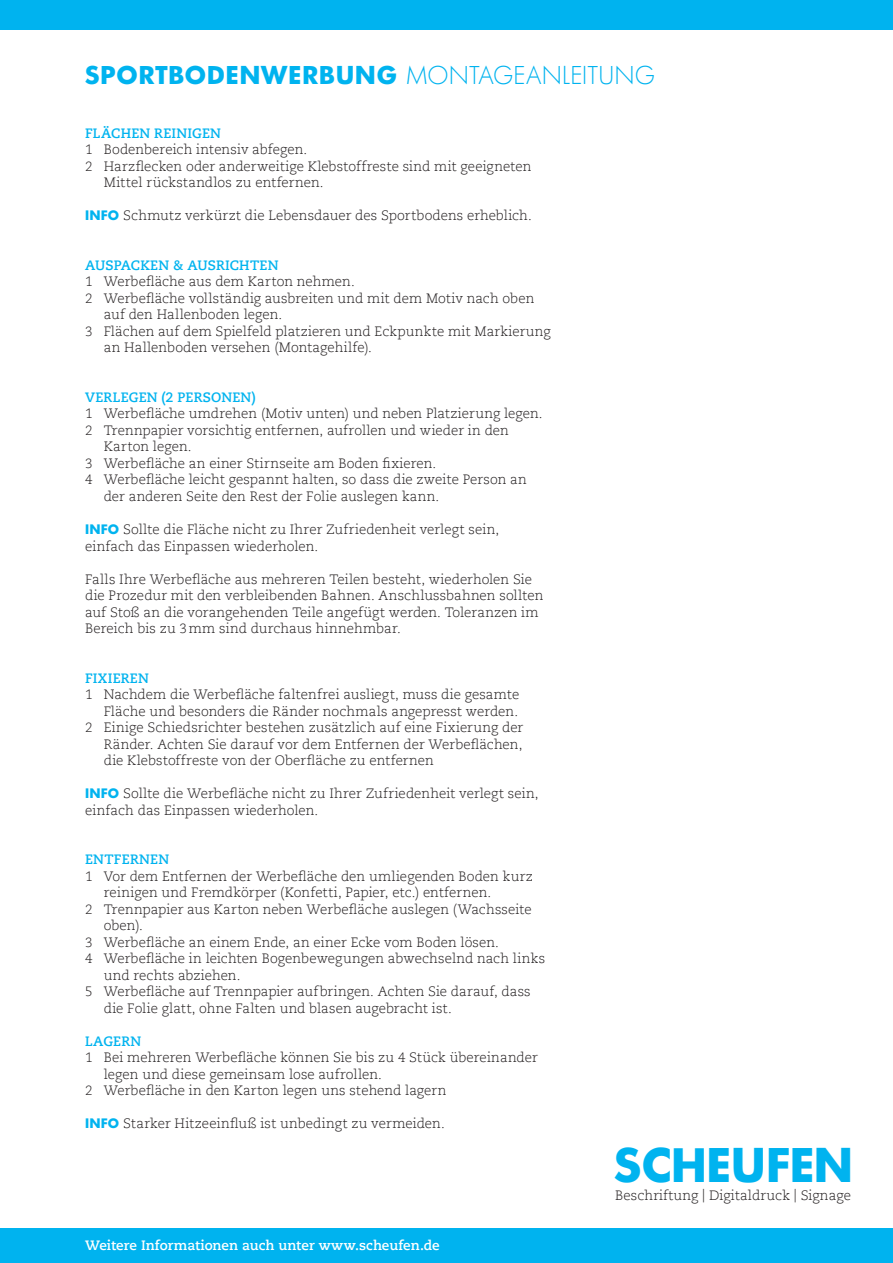
<style>
.page{position:relative;width:893px;height:1263px;background:#fff}
.page>*{position:absolute;margin:0;border:0;box-sizing:border-box;transform-origin:0 0}
.t1{font:700 45.3px "Futura";letter-spacing:-.02em;color:#00b3ef}
.t2{font:700 24px "Futura";letter-spacing:.02em;color:#00b3ef}
.t3{font:300 13.5px/16.5px "Caecilia";letter-spacing:.005em;color:#231f20}
.t4{font:700 13.5px "Caecilia";letter-spacing:.01em;color:#00b3ef}
.t5{font:700 13.5px "Caecilia";color:#fff}
.s1{font-weight:300}
.s2{font-family:"Futura";font-weight:700;font-size:12.75px;color:#00b3ef}
</style>
<div class="page">
<div style="left:0;top:0;width:893px;height:30px;background:#00b3ef"></div>
<div style="left:0;top:1229px;width:893px;height:34px;background:#00b3ef"></div>
<h2 class="t2" style="left:85px;top:59px;width:571px">SPORTBODENWERBUNG <span class="s1">MONTAGEANLEITUNG</span></h2>
<p class="t4" style="left:85px;top:125px;width:137px">FLÄCHEN REINIGEN</p>
<p class="t3" style="left:85px;top:142px;width:224px">1 Bodenbereich intensiv abfegen.</p>
<p class="t3" style="left:85px;top:158px;width:448px">2 Harzflecken oder anderweitige Klebstoffreste sind mit geeigneten</p>
<p class="t3" style="left:104px;top:175px;width:221px">Mittel rückstandlos zu entfernen.</p>
<p class="t3" style="left:85px;top:208px;width:448px"><span class="s2">INFO</span> Schmutz verkürzt die Lebensdauer des Sportbodens erheblich.</p>
<p class="t4" style="left:85px;top:257px;width:195px">AUSPACKEN &amp; AUSRICHTEN</p>
<p class="t3" style="left:85px;top:274px;width:271px">1 Werbefläche aus dem Karton nehmen.</p>
<p class="t3" style="left:85px;top:290px;width:451px">2 Werbefläche vollständig ausbreiten und mit dem Motiv nach oben</p>
<p class="t3" style="left:104px;top:307px;width:180px">auf den Hallenboden legen.</p>
<p class="t3" style="left:85px;top:323px;width:467px">3 Flächen auf dem Spielfeld platzieren und Eckpunkte mit Markierung</p>
<p class="t3" style="left:104px;top:340px;width:270px">an Hallenboden versehen (Montagehilfe).</p>
<p class="t4" style="left:85px;top:389px;width:172px">VERLEGEN (2 PERSONEN)</p>
<p class="t3" style="left:85px;top:406px;width:459px">1 Werbefläche umdrehen (Motiv unten) und neben Platzierung legen.</p>
<p class="t3" style="left:85px;top:422px;width:425px">2 Trennpapier vorsichtig entfernen, aufrollen und wieder in den</p>
<p class="t3" style="left:104px;top:439px;width:89px">Karton legen.</p>
<p class="t3" style="left:85px;top:455px;width:353px">3 Werbefläche an einer Stirnseite am Boden fixieren.</p>
<p class="t3" style="left:85px;top:472px;width:443px">4 Werbefläche leicht gespannt halten, so dass die zweite Person an</p>
<p class="t3" style="left:104px;top:488px;width:337px">der anderen Seite den Rest der Folie auslegen kann.</p>
<p class="t3" style="left:85px;top:521px;width:416px"><span class="s2">INFO</span> Sollte die Fläche nicht zu Ihrer Zufriedenheit verlegt sein, einfach das Einpassen wiederholen.</p>
<p class="t3" style="left:85px;top:571px;width:460px">Falls Ihre Werbefläche aus mehreren Teilen besteht, wiederholen Sie die Prozedur mit den verbleibenden Bahnen. Anschlussbahnen sollten auf Stoß an die vorangehenden Teile angefügt werden. Toleranzen im Bereich bis zu 3mm sind durchaus hinnehmbar.</p>
<p class="t4" style="left:85px;top:670px;width:65px">FIXIEREN</p>
<p class="t3" style="left:85px;top:686px;width:436px">1 Nachdem die Werbefläche faltenfrei ausliegt, muss die gesamte</p>
<p class="t3" style="left:104px;top:703px;width:416px">Fläche und besonders die Ränder nochmals angepresst werden.</p>
<p class="t3" style="left:85px;top:719px;width:440px">2 Einige Schiedsrichter bestehen zusätzlich auf eine Fixierung der</p>
<p class="t3" style="left:104px;top:736px;width:420px">Ränder. Achten Sie darauf vor dem Entfernen der Werbeflächen,</p>
<p class="t3" style="left:104px;top:752px;width:332px">die Klebstoffreste von der Oberfläche zu entfernen</p>
<p class="t3" style="left:85px;top:785px;width:455px"><span class="s2">INFO</span> Sollte die Werbefläche nicht zu Ihrer Zufriedenheit verlegt sein, einfach das Einpassen wiederholen.</p>
<p class="t4" style="left:85px;top:851px;width:86px">ENTFERNEN</p>
<p class="t3" style="left:85px;top:868px;width:449px">1 Vor dem Entfernen der Werbefläche den umliegenden Boden kurz</p>
<p class="t3" style="left:104px;top:884px;width:389px">reinigen und Fremdkörper (Konfetti, Papier, etc.) entfernen.</p>
<p class="t3" style="left:85px;top:901px;width:448px">2 Trennpapier aus Karton neben Werbefläche auslegen (Wachsseite</p>
<p class="t3" style="left:104px;top:917px;width:41px">oben).</p>
<p class="t3" style="left:85px;top:934px;width:415px">3 Werbefläche an einem Ende, an einer Ecke vom Boden lösen.</p>
<p class="t3" style="left:85px;top:950px;width:462px">4 Werbefläche in leichten Bogenbewegungen abwechselnd nach links</p>
<p class="t3" style="left:104px;top:967px;width:138px">und rechts abziehen.</p>
<p class="t3" style="left:85px;top:983px;width:447px">5 Werbefläche auf Trennpapier aufbringen. Achten Sie darauf, dass</p>
<p class="t3" style="left:104px;top:1000px;width:349px">die Folie glatt, ohne Falten und blasen augebracht ist.</p>
<p class="t4" style="left:85px;top:1033px;width:58px">LAGERN</p>
<p class="t3" style="left:85px;top:1049px;width:454px">1 Bei mehreren Werbefläche können Sie bis zu 4 Stück übereinander</p>
<p class="t3" style="left:104px;top:1066px;width:280px">legen und diese gemeinsam lose aufrollen.</p>
<p class="t3" style="left:85px;top:1082px;width:363px">2 Werbefläche in den Karton legen uns stehend lagern</p>
<p class="t3" style="left:85px;top:1115px;width:361px"><span class="s2">INFO</span> Starker Hitzeeinfluß ist unbedingt zu vermeiden.</p>
<p class="t5" style="left:85px;top:1237px;width:356px">Weitere Informationen auch unter www.scheufen.de</p>
<h1 class="t1" style="left:614px;top:1134px;width:241px">SCHEUFEN</h1>
<p class="t3" style="left:615px;top:1187px;width:237px">Beschriftung | Digitaldruck | Signage</p>
</div>
